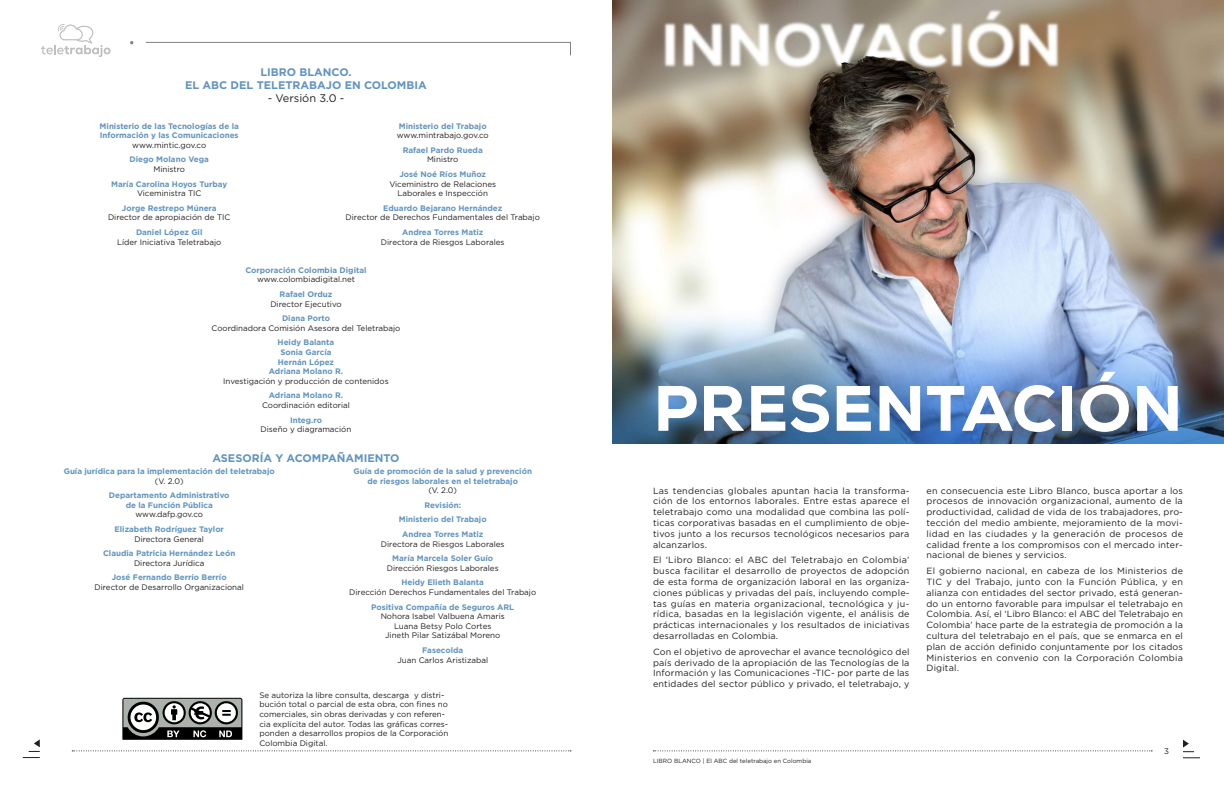
<style>
.page{position:relative;width:1224px;height:792px;background:#fff}
.page>*{position:absolute;margin:0;border:0;box-sizing:border-box;transform-origin:0 0}
.t1{font:800 64px "Nexa";letter-spacing:.015em;color:#fff}
.t2{font:700 11px/13.2px "Gotham";color:#6194c0;text-align:center}
.t3{font:11px "Gotham";color:#231f20}
.t4{font:9px/10.8px "Gotham";letter-spacing:.02em;color:#231f20;text-align:justify}
.t5{font:8px/9.6px "Gotham";color:#231f20;text-align:center}
.t6{font:700 8px/9.6px "Gotham";color:#6194c0;text-align:center}
.t7{font:6px "Gotham";color:#231f20}
</style>
<div class="page">
<svg style="left:41px;top:24px;width:70px;height:33px"></svg>
<svg style="left:145px;top:41px;width:426px;height:15px"></svg>
<svg style="left:72px;top:751px;width:499px;height:1px"></svg>
<svg style="left:653px;top:751px;width:499px;height:1px"></svg>
<svg style="left:23px;top:739px;width:17px;height:19px"></svg>
<svg style="left:1183px;top:740px;width:17px;height:18px"></svg>
<img style="left:612px;top:0;width:612px;height:444px">
<svg style="left:122px;top:698px;width:120px;height:42px"></svg>
<p class="t2" style="left:185px;top:65px;width:243px">LIBRO BLANCO.<br>EL ABC DEL TELETRABAJO EN COLOMBIA</p>
<p class="t3" style="left:268px;top:91px;width:78px">- Versión 3.0 -</p>
<p class="t6" style="left:100px;top:121px;width:141px;text-align:left">Ministerio de las Tecnologías de la<br>Información y las Comunicaciones</p>
<p class="t5" style="left:132px;top:140px;width:75px">www.mintic.gov.co</p>
<p class="t6" style="left:130px;top:155px;width:81px">Diego Molano Vega</p>
<p class="t5" style="left:154px;top:164px;width:33px">Ministro</p>
<p class="t6" style="left:111px;top:179px;width:118px">María Carolina Hoyos Turbay</p>
<p class="t5" style="left:137px;top:188px;width:66px">Viceministra TIC</p>
<p class="t6" style="left:122px;top:203px;width:96px">Jorge Restrepo Múnera</p>
<p class="t5" style="left:108px;top:213px;width:124px">Director de apropiación de TIC</p>
<p class="t6" style="left:136px;top:227px;width:68px">Daniel López Gil</p>
<p class="t5" style="left:117px;top:237px;width:106px">Líder Iniciativa Teletrabajo</p>
<p class="t6" style="left:399px;top:121px;width:89px">Ministerio del Trabajo</p>
<p class="t5" style="left:397px;top:130px;width:94px">www.mintrabajo.gov.co</p>
<p class="t6" style="left:403px;top:145px;width:82px">Rafael Pardo Rueda</p>
<p class="t5" style="left:427px;top:155px;width:33px">Ministro</p>
<p class="t6" style="left:399px;top:169px;width:88px">José Noé Ríos Muñoz</p>
<p class="t5" style="left:389px;top:179px;width:108px">Viceministro de Relaciones<br>Laborales e Inspección</p>
<p class="t6" style="left:383px;top:203px;width:120px">Eduardo Bejarano Hernández</p>
<p class="t5" style="left:346px;top:213px;width:196px">Director de Derechos Fundamentales del Trabajo</p>
<p class="t6" style="left:402px;top:227px;width:83px">Andrea Torres Matiz</p>
<p class="t5" style="left:381px;top:237px;width:125px">Directora de Riesgos Laborales</p>
<p class="t6" style="left:245px;top:265px;width:123px">Corporación Colombia Digital</p>
<p class="t5" style="left:257px;top:275px;width:99px">www.colombiadigital.net</p>
<p class="t6" style="left:280px;top:289px;width:54px">Rafael Orduz</p>
<p class="t5" style="left:270px;top:299px;width:73px">Director Ejecutivo</p>
<p class="t6" style="left:282px;top:314px;width:49px">Diana Porto</p>
<p class="t5" style="left:212px;top:323px;width:190px">Coordinadora Comisión Asesora del Teletrabajo</p>
<p class="t6" style="left:269px;top:338px;width:76px">Heidy Balanta<br>Sonia García<br>Hernán López<br>Adriana Molano R.</p>
<p class="t5" style="left:223px;top:376px;width:167px">Investigación y producción de contenidos</p>
<p class="t6" style="left:269px;top:391px;width:76px">Adriana Molano R.</p>
<p class="t5" style="left:262px;top:400px;width:89px">Coordinación editorial</p>
<p class="t6" style="left:290px;top:415px;width:33px">Integ.ro</p>
<p class="t5" style="left:261px;top:424px;width:92px">Diseño y diagramación</p>
<p class="t2" style="left:212px;top:452px;width:189px">ASESORÍA Y ACOMPAÑAMIENTO</p>
<p class="t6" style="left:64px;top:466px;width:213px">Guía jurídica para la implementación del teletrabajo</p>
<p class="t5" style="left:155px;top:476px;width:30px">(V. 2.0)</p>
<p class="t6" style="left:109px;top:491px;width:122px">Departamento Administrativo de la Función Pública</p>
<p class="t5" style="left:136px;top:510px;width:69px">www.dafp.gov.co</p>
<p class="t6" style="left:115px;top:524px;width:111px">Elizabeth Rodríguez Taylor</p>
<p class="t5" style="left:134px;top:534px;width:71px">Directora General</p>
<p class="t6" style="left:103px;top:549px;width:134px">Claudia Patricia Hernández León</p>
<p class="t5" style="left:134px;top:558px;width:72px">Directora Jurídica</p>
<p class="t6" style="left:112px;top:573px;width:116px">José Fernando Berrío Berrío</p>
<p class="t5" style="left:95px;top:582px;width:151px">Director de Desarrollo Organizacional</p>
<p class="t6" style="left:354px;top:466px;width:180px">Guía de promoción de la salud y prevención de riesgos laborales en el teletrabajo</p>
<p class="t5" style="left:428px;top:485px;width:30px">(V. 2.0)</p>
<p class="t6" style="left:399px;top:498px;width:89px;line-height:14.6px">Revisión:<br>Ministerio del Trabajo<br>Andrea Torres Matiz</p>
<p class="t5" style="left:381px;top:539px;width:125px">Directora de Riesgos Laborales</p>
<p class="t6" style="left:392px;top:554px;width:102px">María Marcela Soler Guío</p>
<p class="t5" style="left:387px;top:563px;width:113px">Dirección Riesgos Laborales</p>
<p class="t6" style="left:401px;top:578px;width:84px">Heidy Elieth Balanta</p>
<p class="t5" style="left:349px;top:587px;width:188px">Dirección Derechos Fundamentales del Trabajo</p>
<p class="t6" style="left:371px;top:602px;width:145px">Positiva Compañía de Seguros ARL</p>
<p class="t5" style="left:381px;top:611px;width:126px">Nohora Isabel Valbuena Amaris<br>Luana Betsy Polo Cortes<br>Jineth Pilar Satizábal Moreno</p>
<p class="t6" style="left:422px;top:645px;width:43px">Fasecolda</p>
<p class="t5" style="left:397px;top:655px;width:92px">Juan Carlos Aristizabal</p>
<p class="t5" style="left:259px;top:690px;width:190px;text-align:left">Se autoriza la libre consulta, descarga y distri&shy;bución total o parcial de esta obra, con fines no comerciales, sin obras derivadas y con referen&shy;cia explícita del autor. Todas las gráficas corres&shy;ponden a desarrollos propios de la Corporación Colombia Digital.</p>
<h1 class="t1" style="left:653px;top:368px;width:531px">PRESENTACIÓN</h1>
<p class="t4" style="left:653px;top:485px;width:258px">Las tendencias globales apuntan hacia la transforma&shy;ción de los entornos laborales. Entre estas aparece el teletrabajo como una modalidad que combina las polí&shy;ticas corporativas basadas en el cumplimiento de obje&shy;tivos junto a los recursos tecnológicos necesarios para alcanzarlos.</p>
<p class="t4" style="left:653px;top:555px;width:258px">El ‘Libro Blanco: el ABC del Teletrabajo en Colombia’ busca facilitar el desarrollo de proyectos de adopción de esta forma de organización laboral en las organiza&shy;ciones públicas y privadas del país, incluyendo comple&shy;tas guías en materia organizacional, tecnológica y ju&shy;rídica, basadas en la legislación vigente, el análisis de prácticas internacionales y los resultados de iniciativas desarrolladas en Colombia.</p>
<p class="t4" style="left:653px;top:646px;width:258px">Con el objetivo de aprovechar el avance tecnológico del país derivado de la apropiación de las Tecnologías de la Información y las Comunicaciones -TIC- por parte de las entidades del sector público y privado, el teletrabajo, y</p>
<p class="t4" style="left:926px;top:485px;width:258px">en consecuencia este Libro Blanco, busca aportar a los procesos de innovación organizacional, aumento de la productividad, calidad de vida de los trabajadores, pro&shy;tección del medio ambiente, mejoramiento de la movi&shy;lidad en las ciudades y la generación de procesos de calidad frente a los compromisos con el mercado inter&shy;nacional de bienes y servicios.</p>
<p class="t4" style="left:926px;top:565px;width:258px">El gobierno nacional, en cabeza de los Ministerios de TIC y del Trabajo, junto con la Función Pública, y en alianza con entidades del sector privado, está generan&shy;do un entorno favorable para impulsar el teletrabajo en Colombia. Así, el ‘Libro Blanco: el ABC del Teletrabajo en Colombia’ hace parte de la estrategia de promoción a la cultura del teletrabajo en el país, que se enmarca en el plan de acción definido conjuntamente por los citados Ministerios en convenio con la Corporación Colombia Digital.</p>
<p class="t7" style="left:653px;top:757px;width:160px">LIBRO BLANCO | El ABC del teletrabajo en Colombia</p>
<p class="t5" style="left:1164px;top:747px;width:6px">3</p>
</div>
